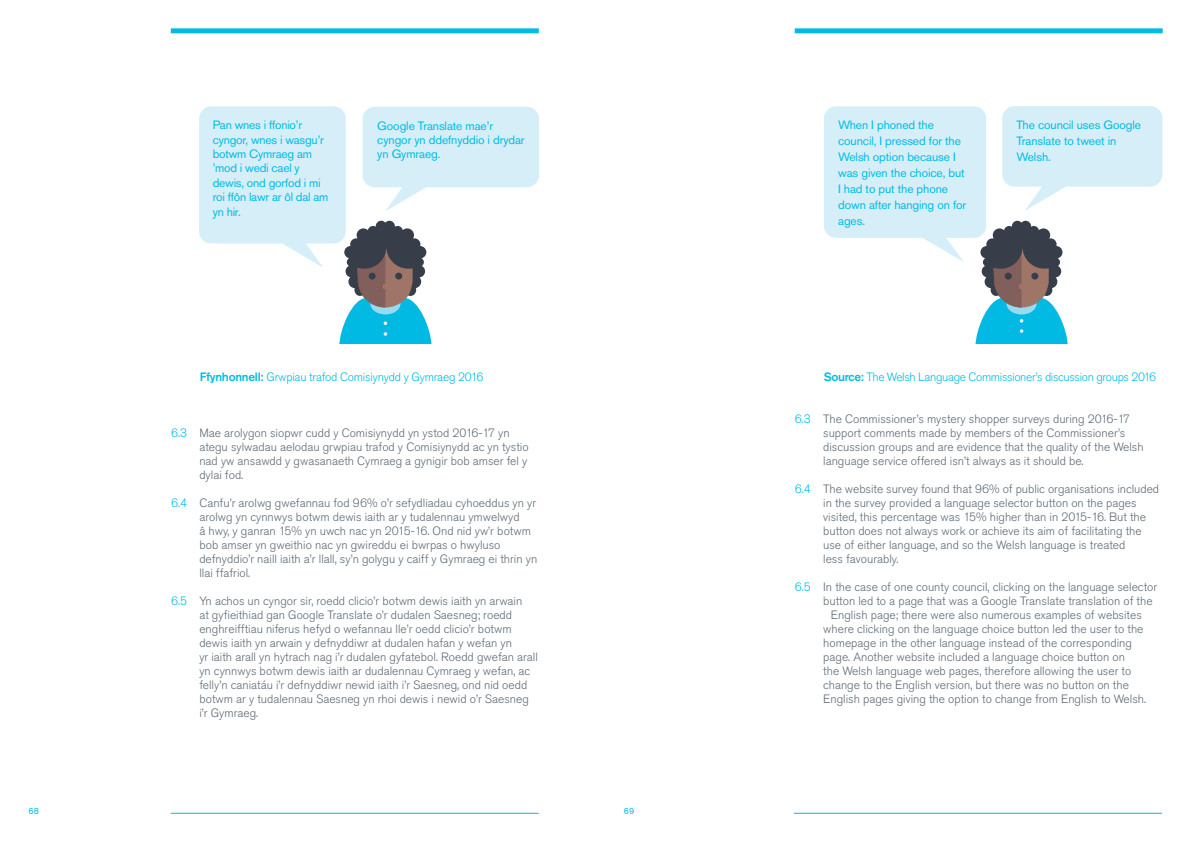
<style>
.page{position:relative;width:1191px;height:842px;background:#fff}
.page>*{position:absolute;margin:0;border:0;box-sizing:border-box;transform-origin:0 0}
.t1{font:300 12px/14px "Akzidenz Grotesk Pro";color:#5d6a76}
.t2{font:12px/14.4px "Akzidenz Grotesk Pro";letter-spacing:-.01em;color:#00bce4}
.t3{font:300 12px "Akzidenz Grotesk Pro";letter-spacing:-.03em;color:#00bce4}
.t4{font:9px "Akzidenz Grotesk BE";color:#00bce4}
.s1{font-weight:500}
.s2{color:#00bce4}
</style>
<div class="page">
<hr style="left:171px;top:813px;width:367px;height:1px;background:#00bce4">
<hr style="left:794px;top:813px;width:368px;height:1px;background:#00bce4">
<div style="left:794px;top:28px;width:368px;height:5px;background:#00bce4"></div>
<div style="left:171px;top:28px;width:368px;height:5px;background:#00bce4"></div>
<svg style="left:199px;top:106px;width:340px;height:238px"></svg>
<svg style="left:824px;top:106px;width:338px;height:238px"></svg>
<p class="t2" style="left:213px;top:118px;width:117px">Pan wnes i ffonio’r cyngor, wnes i wasgu’r botwm Cymraeg am ’mod i wedi cael y dewis, ond gorfod i mi roi ffôn lawr ar ôl dal am yn hir.</p>
<p class="t2" style="left:377px;top:118px;width:149px">Google Translate mae’r cyngor yn ddefnyddio i drydar yn Gymraeg.</p>
<p class="t3" style="left:200px;top:369px;width:285px"><span class="s1">Ffynhonnell:</span> Grwpiau trafod Comisiynydd y Gymraeg 2016</p>
<p class="t1" style="left:199px;top:426px;width:331px;text-indent:-28px"><span class="s2">6.3</span> Mae arolygon siopwr cudd y Comisiynydd yn ystod 2016-17 yn ategu sylwadau aelodau grwpiau trafod y Comisiynydd ac yn tystio nad yw ansawdd y gwasanaeth Cymraeg a gynigir bob amser fel y dylai fod.</p>
<p class="t1" style="left:199px;top:496px;width:339px;text-indent:-28px"><span class="s2">6.4</span> Canfu’r arolwg gwefannau fod 96% o’r sefydliadau cyhoeddus yn yr arolwg yn cynnwys botwm dewis iaith ar y tudalennau ymwelwyd<br>â hwy, y ganran 15% yn uwch nac yn 2015-16. Ond nid yw’r botwm bob amser yn gweithio nac yn gwireddu ei bwrpas o hwyluso defnyddio’r naill iaith a’r llall, sy’n golygu y caiff y Gymraeg ei thrin yn llai ffafriol.</p>
<p class="t1" style="left:199px;top:594px;width:340px;text-indent:-28px"><span class="s2">6.5</span> Yn achos un cyngor sir, roedd clicio’r botwm dewis iaith yn arwain<br>at gyfieithiad gan Google Translate o’r dudalen Saesneg; roedd enghreifftiau niferus hefyd o wefannau lle’r oedd clicio’r botwm dewis iaith yn arwain y defnyddiwr at dudalen hafan y wefan yn<br>yr iaith arall yn hytrach nag i’r dudalen gyfatebol. Roedd gwefan arall yn cynnwys botwm dewis iaith ar dudalennau Cymraeg y wefan, ac felly’n caniatáu i’r defnyddiwr newid iaith i’r Saesneg, ond nid oedd botwm ar y tudalennau Saesneg yn rhoi dewis i newid o’r Saesneg i’r Gymraeg.</p>
<p class="t4" style="left:28px;top:805px;width:12px">68</p>
<p class="t4" style="left:624px;top:805px;width:12px">69</p>
<p class="t2" style="left:838px;top:117px;width:130px;line-height:16px">When I phoned the council, I pressed for the<br>Welsh option because I was given the choice, but<br>I had to put the phone down after hanging on for ages.</p>
<p class="t2" style="left:1016px;top:117px;width:126px;line-height:16px">The council uses Google<br>Translate to tweet in<br>Welsh.</p>
<p class="t3" style="left:824px;top:369px;width:334px"><span class="s1">Source:</span> The Welsh Language Commissioner’s discussion groups 2016</p>
<p class="t1" style="left:823px;top:412px;width:322px;text-indent:-28px"><span class="s2">6.3</span> The Commissioner’s mystery shopper surveys during 2016-17 support comments made by members of the Commissioner’s discussion groups and are evidence that the quality of the Welsh language service offered isn’t always as it should be.</p>
<p class="t1" style="left:823px;top:482px;width:337px;text-indent:-28px"><span class="s2">6.4</span> The website survey found that 96% of public organisations included in the survey provided a language selector button on the pages visited, this percentage was 15% higher than in 2015-16. But the button does not always work or achieve its aim of facilitating the use of either language, and so the Welsh language is treated<br>less favourably.</p>
<p class="t1" style="left:795px;top:580px;width:364px"><span class="s2">6.5</span> In the case of one county council, clicking on the language selector</p>
<p class="t1" style="left:823px;top:594px;width:331px">button led to a page that was a Google Translate translation of the</p>
<p class="t1" style="left:831px;top:608px;width:312px">English page; there were also numerous examples of websites</p>
<p class="t1" style="left:823px;top:622px;width:322px">where clicking on the language choice button led the user to the</p>
<p class="t1" style="left:823px;top:636px;width:310px">homepage in the other language instead of the corresponding</p>
<p class="t1" style="left:823px;top:650px;width:303px">page. Another website included a language choice button on</p>
<p class="t1" style="left:823px;top:664px;width:309px">the Welsh language web pages, therefore allowing the user to</p>
<p class="t1" style="left:823px;top:678px;width:307px">change to the English version, but there was no button on the</p>
<p class="t1" style="left:823px;top:692px;width:324px">English pages giving the option to change from English to Welsh.</p>
</div>
